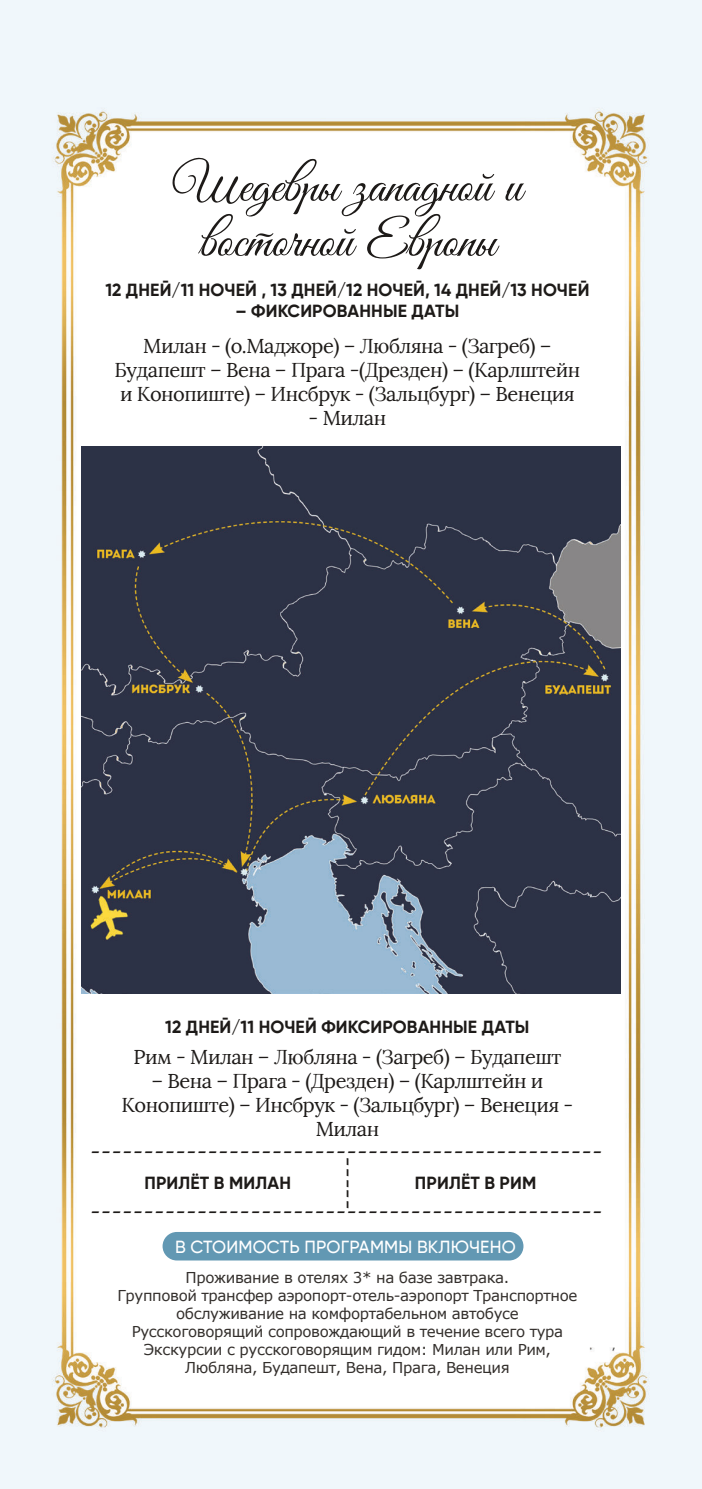
<style>
.page{position:relative;width:702px;height:1489px;background:#fff}
.page>*{position:absolute;margin:0;border:0;box-sizing:border-box;transform-origin:0 0}
.t1{font:50px/55px "Good Vibes Pro";color:#1d1a18;text-align:center}
.t2{font:30px "Minion Pro";color:#1d1a18}
.t3{font:20px/24px "Lora";letter-spacing:-.025em;color:#1d1a18;text-align:center}
.t4{font:700 17.5px "Gilroy";letter-spacing:.01em;color:#1d1a18}
.t5{font:500 17.5px "Gilroy";letter-spacing:.01em;color:#fff}
.t6{font:15px/18px "Verdana";letter-spacing:-.025em;color:#332f2c;text-align:center}
</style>
<div class="page">
<img style="left:0;top:0;width:702px;height:1488px">
<div style="left:162px;top:1231px;width:361px;height:29px;background:#6298b3;border-radius:14px"></div>
<img style="left:81px;top:446px;width:539px;height:547px">
<h1 class="t1" style="left:173px;top:156px;width:351px">Шедевры западной и восточной Европы</h1>
<p class="t4" style="left:105px;top:279px;width:485px">12 ДНЕЙ/11 НОЧЕЙ , 13 ДНЕЙ/12 НОЧЕЙ, 14 ДНЕЙ/13 НОЧЕЙ</p>
<p class="t4" style="left:235px;top:300px;width:225px">– ФИКСИРОВАННЫЕ ДАТЫ</p>
<h3 class="t3" style="left:114px;top:333px;width:467px">Милан - (о.Маджоре) – Любляна - (Загреб) –<br>Будапешт – Вена – Прага -(Дрезден) – (Карлштейн и Конопиште) – Инсбрук - (Зальцбург) – Венеция</h3>
<h3 class="t3" style="left:308px;top:405px;width:79px">- Милан</h3>
<p class="t4" style="left:165px;top:1015px;width:366px">12 ДНЕЙ/11 НОЧЕЙ ФИКСИРОВАННЫЕ ДАТЫ</p>
<h3 class="t3" style="left:133px;top:1044px;width:429px">Рим - Милан – Любляна - (Загреб) – Будапешт</h3>
<h3 class="t3" style="left:121px;top:1068px;width:453px">– Вена – Прага - (Дрезден) – (Карлштейн и<br>Конопиште) – Инсбрук - (Зальцбург) – Венеция -<br>Милан</h3>
<h2 class="t2" style="left:90px;top:1130px;width:514px">------------------------------------------------</h2>
<p class="t4" style="left:144px;top:1171px;width:148px">ПРИЛЁТ В МИЛАН</p>
<h2 class="t2" style="left:326px;top:1209px;width:55px;rotate:-90deg">-----</h2>
<p class="t4" style="left:415px;top:1171px;width:123px">ПРИЛЁТ В РИМ</p>
<h2 class="t2" style="left:90px;top:1191px;width:514px">------------------------------------------------</h2>
<p class="t5" style="left:175px;top:1236px;width:342px">В СТОИМОСТЬ ПРОГРАММЫ ВКЛЮЧЕНО</p>
<p class="t6" style="left:117px;top:1267px;width:461px">Проживание в отелях 3* на базе завтрака.<br>Групповой трансфер аэропорт-отель-аэропорт Транспортное обслуживание на комфортабельном автобусе Русскоговорящий сопровождающий в течение всего тура Экскурсии с русскоговорящим гидом: Милан или Рим, Любляна, Будапешт, Вена, Прага, Венеция</p>
</div>
